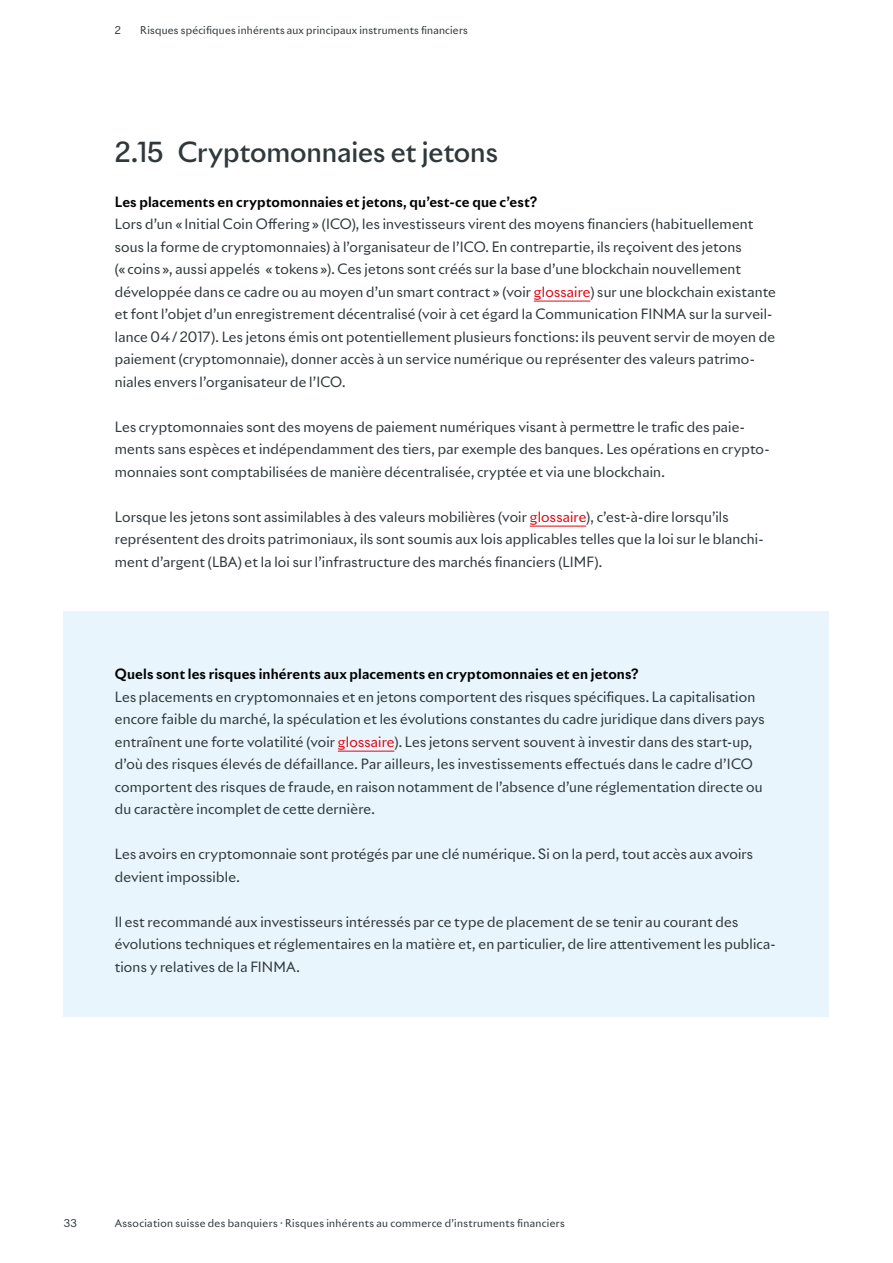
<style>
.page{position:relative;width:893px;height:1263px;background:#fff}
.page>*{position:absolute;margin:0;border:0;box-sizing:border-box;transform-origin:0 0}
.t1{font:500 27px "Riviera Nights";letter-spacing:-.005em;color:#30383b}
.t2{font:13.8px/22.5px "Riviera Nights";letter-spacing:.015em;color:#30383b}
.t3{font:700 13.8px "Riviera Nights";letter-spacing:.01em;color:#000}
.t4{font:10.5px "Riviera Nights";letter-spacing:.03em;color:#30383b}
.s1{color:#e30613}
</style>
<div class="page">
<div style="left:64px;top:612px;width:765px;height:405px;background:#e8f5fc"></div>
<hr style="left:338px;top:751px;width:56px;height:1px;background:#e30613">
<hr style="left:534px;top:301px;width:56px;height:1px;background:#e30613">
<hr style="left:530px;top:526px;width:56px;height:1px;background:#e30613">
<p class="t4" style="left:115px;top:23px;width:8px">2</p>
<p class="t4" style="left:140px;top:23px;width:329px">Risques spécifiques inhérents aux principaux instruments financiers</p>
<h1 class="t1" style="left:115px;top:134px;width:385px">2.15 Cryptomonnaies et jetons</h1>
<p class="t3" style="left:115px;top:193px;width:424px">Les placements en cryptomonnaies et jetons, qu’est-ce que c’est?</p>
<p class="t2" style="left:115px;top:213px;width:663px">Lors d’un « Initial Coin Offering » (ICO), les investisseurs virent des moyens financiers (habituellement sous la forme de cryptomonnaies) à l’organisateur de l’ICO. En contrepartie, ils reçoivent des jetons<br>(« coins », aussi appelés « tokens »). Ces jetons sont créés sur la base d’une blockchain nouvellement développée dans ce cadre ou au moyen d’un smart contract » (voir <span class="s1">glossaire</span>) sur une blockchain existante et font l’objet d’un enregistrement décentralisé (voir à cet égard la Communication FINMA sur la surveil&shy;lance 04 / 2017). Les jetons émis ont potentiellement plusieurs fonctions: ils peuvent servir de moyen de paiement (cryptomonnaie), donner accès à un service numérique ou représenter des valeurs patrimo&shy;niales envers l’organisateur de l’ICO.</p>
<p class="t2" style="left:115px;top:415px;width:656px">Les cryptomonnaies sont des moyens de paiement numériques visant à permettre le trafic des paie&shy;ments sans espèces et indépendamment des tiers, par exemple des banques. Les opérations en crypto&shy;monnaies sont comptabilisées de manière décentralisée, cryptée et via une blockchain.</p>
<p class="t2" style="left:115px;top:505px;width:650px">Lorsque les jetons sont assimilables à des valeurs mobilières (voir <span class="s1">glossaire</span>), c’est-à-dire lorsqu’ils représentent des droits patrimoniaux, ils sont soumis aux lois applicables telles que la loi sur le blanchi&shy;ment d’argent (LBA) et la loi sur l’infrastructure des marchés financiers (LIMF).</p>
<p class="t3" style="left:115px;top:665px;width:525px">Quels sont les risques inhérents aux placements en cryptomonnaies et en jetons?</p>
<p class="t2" style="left:115px;top:685px;width:651px">Les placements en cryptomonnaies et en jetons comportent des risques spécifiques. La capitalisation encore faible du marché, la spéculation et les évolutions constantes du cadre juridique dans divers pays entraînent une forte volatilité (voir <span class="s1">glossaire</span>). Les jetons servent souvent à investir dans des start-up, d’où des risques élevés de défaillance. Par ailleurs, les investissements effectués dans le cadre d’ICO comportent des risques de fraude, en raison notamment de l’absence d’une réglementation directe ou du caractère incomplet de cette dernière.</p>
<p class="t2" style="left:115px;top:843px;width:640px">Les avoirs en cryptomonnaie sont protégés par une clé numérique. Si on la perd, tout accès aux avoirs devient impossible.</p>
<p class="t2" style="left:115px;top:910px;width:662px">Il est recommandé aux investisseurs intéressés par ce type de placement de se tenir au courant des évolutions techniques et réglementaires en la matière et, en particulier, de lire attentivement les publica&shy;tions y relatives de la FINMA.</p>
<p class="t4" style="left:64px;top:1217px;width:15px">33</p>
<p class="t4" style="left:115px;top:1217px;width:452px">Association suisse des banquiers · Risques inhérents au commerce d’instruments financiers</p>
</div>
